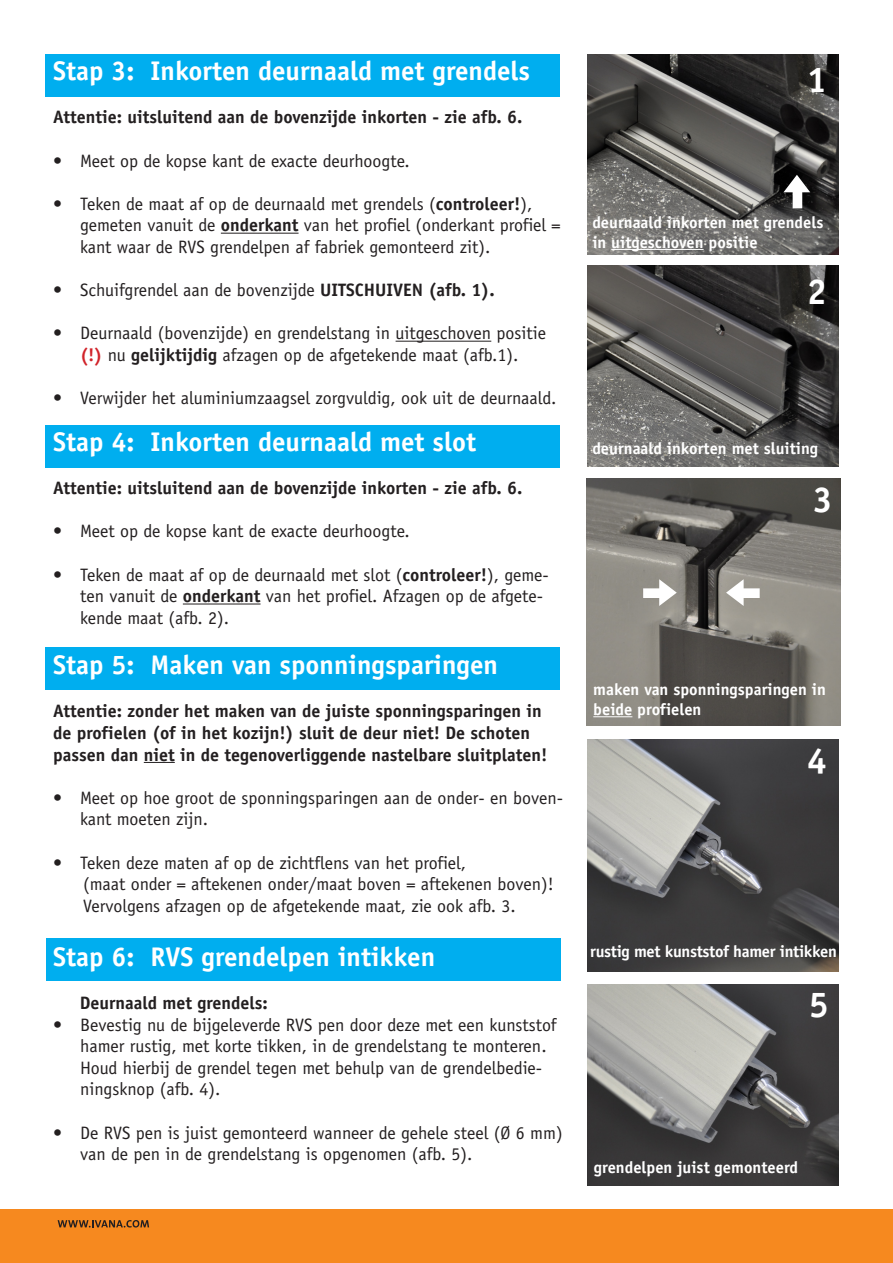
<style>
.page{position:relative;width:893px;height:1263px;background:#fff}
.page>*{position:absolute;margin:0;border:0;box-sizing:border-box;transform-origin:0 0}
.t1{font:700 36px "Officina Sans";color:#fff}
.t2{font:700 27px "Officina Sans";color:#fff}
.t3{font:18px/21.6px "Officina Sans";color:#231f20}
.t4{font:700 18px/21.6px "Officina Sans";color:#231f20}
.t5{font:700 16.5px/19.8px "Officina Sans";color:#fff}
.t6{font:700 16.5px "Officina Sans";letter-spacing:-.02em;color:#fff}
.s1{font-weight:700}
.s2{font-weight:700;color:#d1232a}
</style>
<div class="page">
<div style="left:0;top:1209px;width:893px;height:54px;background:#f6891f"></div>
<img style="left:587px;top:266px;width:251px;height:200px">
<img style="left:587px;top:54px;width:251px;height:201px">
<img style="left:587px;top:739px;width:251px;height:232px">
<div style="left:45px;top:54px;width:515px;height:43px;background:#00aeef"></div>
<img style="left:587px;top:985px;width:252px;height:201px">
<img style="left:586px;top:478px;width:255px;height:247px">
<div style="left:45px;top:425px;width:515px;height:43px;background:#00aeef"></div>
<div style="left:45px;top:647px;width:515px;height:42px;background:#00aeef"></div>
<div style="left:46px;top:938px;width:514px;height:43px;background:#00aeef"></div>
<hr style="left:593px;top:716px;width:39px;height:1px;background:#fff">
<svg style="left:58px;top:1220px;width:91px;height:7px"></svg>
<hr style="left:221px;top:233px;width:78px;height:1px;background:#231f20">
<hr style="left:396px;top:341px;width:95px;height:1px;background:#231f20">
<hr style="left:183px;top:603px;width:78px;height:1px;background:#231f20">
<hr style="left:144px;top:762px;width:31px;height:1px;background:#231f20">
<hr style="left:611px;top:249px;width:93px;height:1px;background:#fff">
<svg style="left:783px;top:175px;width:27px;height:33px"></svg>
<svg style="left:643px;top:579px;width:34px;height:27px"></svg>
<svg style="left:726px;top:579px;width:34px;height:27px"></svg>
<h2 class="t2" style="left:53px;top:54px;width:478px">Stap 3: Inkorten deurnaald met grendels</h2>
<p class="t4" style="left:53px;top:106px;width:471px">Attentie: uitsluitend aan de bovenzijde inkorten - zie afb. 6.</p>
<p class="t3" style="left:53px;top:150px;width:358px">• Meet op de kopse kant de exacte deurhoogte.</p>
<p class="t3" style="left:80px;top:193px;width:482px;text-indent:-27px">• Teken de maat af op de deurnaald met grendels (<span class="s1">controleer!</span>), gemeten vanuit de <span class="s1">onderkant</span> van het profiel (onderkant profiel = kant waar de RVS grendelpen af fabriek gemonteerd zit).</p>
<p class="t3" style="left:53px;top:279px;width:443px">• Schuifgrendel aan de bovenzijde <span class="s1">UITSCHUIVEN (afb. 1).</span></p>
<p class="t3" style="left:53px;top:322px;width:494px;text-align:center">• Deurnaald (bovenzijde) en grendelstang in uitgeschoven positie <span class="s2">(!)</span> nu <span class="s1">gelijktijdig</span> afzagen op de afgetekende maat (afb.1).</p>
<p class="t3" style="left:53px;top:387px;width:505px">• Verwijder het aluminiumzaagsel zorgvuldig, ook uit de deurnaald.</p>
<h2 class="t2" style="left:53px;top:425px;width:424px">Stap 4: Inkorten deurnaald met slot</h2>
<p class="t4" style="left:53px;top:477px;width:471px">Attentie: uitsluitend aan de bovenzijde inkorten - zie afb. 6.</p>
<p class="t3" style="left:53px;top:520px;width:358px">• Meet op de kopse kant de exacte deurhoogte.</p>
<p class="t3" style="left:80px;top:564px;width:470px;text-indent:-27px">• Teken de maat af op de deurnaald met slot (<span class="s1">controleer!</span>), geme&shy;ten vanuit de <span class="s1">onderkant</span> van het profiel. Afzagen op de afgete&shy;kende maat (afb. 2).</p>
<h2 class="t2" style="left:53px;top:648px;width:446px">Stap 5: Maken van sponningsparingen</h2>
<p class="t4" style="left:53px;top:700px;width:496px">Attentie: zonder het maken van de juiste sponningsparingen in de profielen (of in het kozijn!) sluit de deur niet! De schoten passen dan niet in de tegenoverliggende nastelbare sluitplaten!</p>
<p class="t3" style="left:80px;top:787px;width:484px;text-indent:-27px">• Meet op hoe groot de sponningsparingen aan de onder- en boven&shy;kant moeten zijn.</p>
<p class="t3" style="left:83px;top:852px;width:472px;text-indent:-30px">• Teken deze maten af op de zichtflens van het profiel,<br>(maat onder = aftekenen onder/maat boven = aftekenen boven)!<br>Vervolgens afzagen op de afgetekende maat, zie ook afb. 3.</p>
<h2 class="t2" style="left:53px;top:940px;width:383px">Stap 6: RVS grendelpen intikken</h2>
<p class="t4" style="left:80px;top:992px;width:189px">Deurnaald met grendels:</p>
<p class="t3" style="left:80px;top:1014px;width:478px;text-indent:-27px">• Bevestig nu de bijgeleverde RVS pen door deze met een kunststof hamer rustig, met korte tikken, in de grendelstang te monteren.<br>Houd hierbij de grendel tegen met behulp van de grendelbedie&shy;ningsknop (afb. 4).</p>
<p class="t3" style="left:80px;top:1122px;width:484px;text-indent:-27px">• De RVS pen is juist gemonteerd wanneer de gehele steel (Ø 6 mm) van de pen in de grendelstang is opgenomen (afb. 5).</p>
<h1 class="t1" style="left:807px;top:57px;width:22px">1</h1>
<p class="t5" style="left:592px;top:212px;width:233px">deurnaald inkorten met grendels in uitgeschoven positie</p>
<h1 class="t1" style="left:807px;top:269px;width:22px">2</h1>
<p class="t5" style="left:592px;top:438px;width:227px">deurnaald inkorten met sluiting</p>
<h1 class="t1" style="left:813px;top:477px;width:22px">3</h1>
<p class="t5" style="left:593px;top:680px;width:234px">maken van sponningsparingen in beide profielen</p>
<h1 class="t1" style="left:807px;top:738px;width:22px">4</h1>
<p class="t6" style="left:590px;top:941px;width:248px">rustig met kunststof hamer intikken</p>
<h1 class="t1" style="left:809px;top:982px;width:22px">5</h1>
<p class="t5" style="left:594px;top:1157px;width:206px">grendelpen juist gemonteerd</p>
</div>
